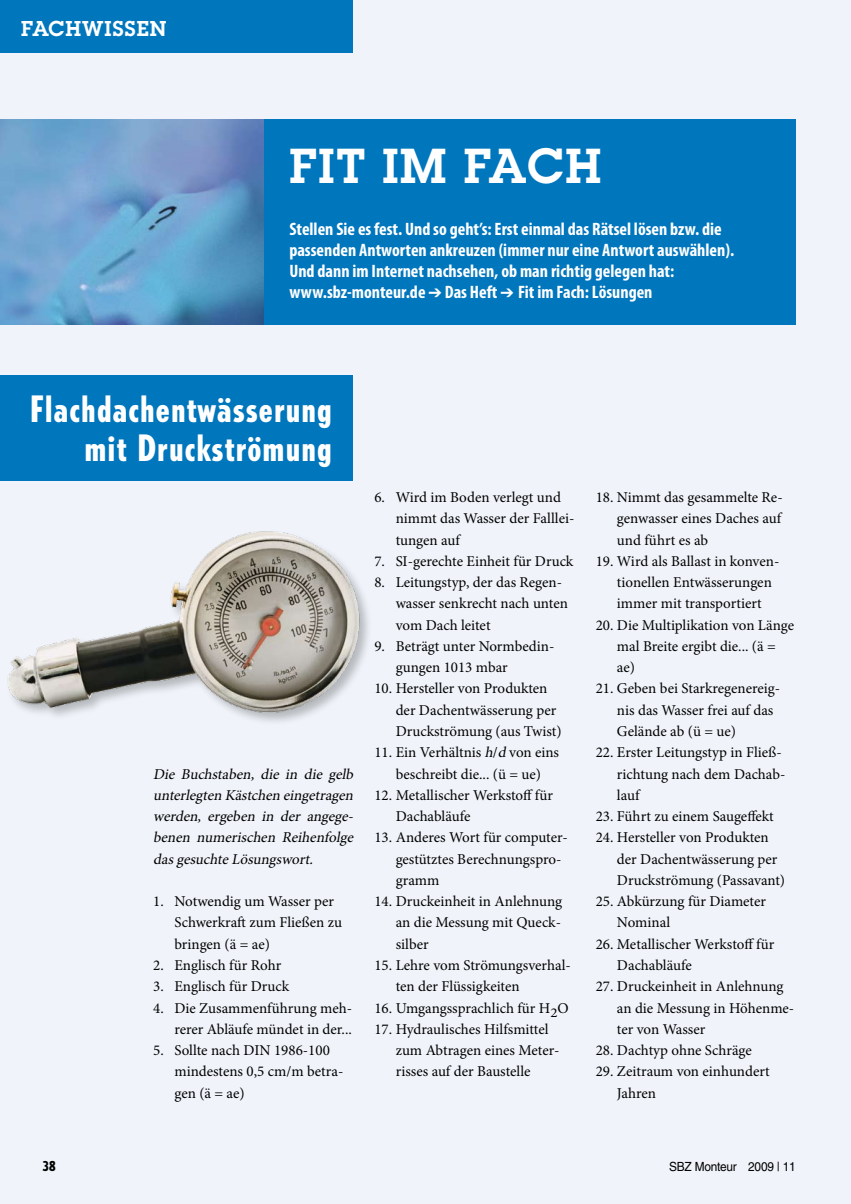
<style>
.page{position:relative;width:851px;height:1204px;background:#fff}
.page>*{position:absolute;margin:0;border:0;box-sizing:border-box;transform-origin:0 0}
.t1{font:600 48px "Lubalin Graph Std";letter-spacing:.03em;color:#fff}
.t2{font:800 condensed 36px/39px "Tempo Std";letter-spacing:.03em;color:#fff;text-align:right}
.t3{font:600 21px "Lubalin Graph Std";letter-spacing:.05em;color:#fff}
.t4{font:700 condensed 18px/21px "Myriad Pro";color:#fff}
.t5{font:15px/21.3px "Minion Pro";color:#000}
.t6{font:italic 15px/21.3px "Minion Pro";color:#000;text-align:justify}
.t7{font:800 condensed 13.5px "Tempo Std";color:#000}
.t8{font:12.6px "Helvetica LT Std";letter-spacing:-.02em;color:#000;scale:.94 1}
.s1{font-style:italic}
</style>
<div class="page">
<div style="left:0;top:0;width:850px;height:1203px;background:#f0f4fa"></div>
<div style="left:0;top:119px;width:795px;height:206px;background:#0076bd"></div>
<img style="left:0;top:119px;width:264px;height:206px">
<div style="left:4px;top:528px;width:371px;height:199px;background:#000;opacity:.25"></div>
<img style="left:4px;top:528px;width:359px;height:197px">
<div style="left:0;top:0;width:353px;height:53px;background:#0076bd"></div>
<div style="left:0;top:375px;width:353px;height:105px;background:#0076bd"></div>
<h3 class="t3" style="left:21px;top:15px;width:147px">FACHWISSEN</h3>
<h1 class="t1" style="left:289px;top:135px;width:313px">FIT IM FACH</h1>
<p class="t4" style="left:289px;top:218px;width:446px">Stellen Sie es fest. Und so geht’s: Erst einmal das Rätsel lösen bzw. die passenden Antworten ankreuzen (immer nur eine Antwort auswählen).<br>Und dann im Internet nachsehen, ob man richtig gelegen hat: www.sbz-monteur.de ➔ Das Heft ➔ Fit im Fach: Lösungen</p>
<h2 class="t2" style="left:30px;top:389px;width:303px">Flachdachentwässerung mit Druckströmung</h2>
<p class="t6" style="left:153px;top:763px;width:205px">Die Buchstaben, die in die gelb unterlegten Kästchen eingetragen werden, ergeben in der angege&shy;benen numerischen Reihenfolge dasgesuchteLösungswort.</p>
<p class="t5" style="left:174px;top:890px;width:179px">Notwendig um Wasser per<br>Schwerkraft zum Fließen zu bringen (ä = ae)<br>Englisch für Rohr<br>Englisch für Druck<br>Die Zusammenführung meh&shy;rerer Abläufe mündet in der...<br>Sollte nach DIN 1986-100 mindestens 0,5 cm/m betra&shy;gen (ä = ae)</p>
<p class="t5" style="left:153px;top:890px;width:12px">1.</p>
<p class="t5" style="left:153px;top:954px;width:12px;text-align:justify">2.<br>3.<br>4.</p>
<p class="t5" style="left:153px;top:1039px;width:12px">5.</p>
<p class="t5" style="left:395px;top:486px;width:180px">Wird im Boden verlegt und nimmt das Wasser der Falllei&shy;tungen auf<br>SI-gerechte Einheit für Druck<br>Leitungstyp, der das Regen&shy;wasser senkrecht nach unten vom Dach leitet<br>Beträgt unter Normbedin&shy;gungen 1013 mbar</p>
<p class="t5" style="left:395px;top:678px;width:167px;text-indent:-21px">10. Hersteller von Produkten der Dachentwässerung per<br>Druckströmung (aus Twist)</p>
<p class="t5" style="left:374px;top:741px;width:186px;text-align:center">11. Ein Verhältnis <span class="s1">h</span>/<span class="s1">d</span> von eins beschreibt die... (ü = ue)</p>
<p class="t5" style="left:395px;top:784px;width:159px;text-indent:-21px">12. Metallischer Werkstoff für<br>Dachabläufe</p>
<p class="t5" style="left:395px;top:827px;width:173px;text-indent:-21px">13. Anderes Wort für computer&shy;gestütztes Berechnungspro&shy;gramm</p>
<p class="t5" style="left:395px;top:890px;width:168px;text-align:justify;text-indent:-21px">14. Druckeinheit in Anlehnung an die Messung mit Queck&shy;silber</p>
<p class="t5" style="left:395px;top:954px;width:177px;text-indent:-21px">15. Lehre vom Strömungsverhal&shy;ten der Flüssigkeiten</p>
<p class="t5" style="left:374px;top:997px;width:196px">16. Umgangssprachlich für H<sub>2</sub>O</p>
<p class="t5" style="left:395px;top:1018px;width:165px;text-indent:-21px">17. Hydraulisches Hilfsmittel zum Abtragen eines Meter&shy;risses auf der Baustelle</p>
<p class="t5" style="left:374px;top:486px;width:12px">6.</p>
<p class="t5" style="left:374px;top:550px;width:12px">7.<br>8.</p>
<p class="t5" style="left:374px;top:635px;width:12px">9.</p>
<p class="t5" style="left:617px;top:486px;width:167px;text-align:justify;text-indent:-21px">18. Nimmt das gesammelte Re&shy;genwasser eines Daches auf und führt es ab</p>
<p class="t5" style="left:617px;top:550px;width:164px;text-indent:-21px">19. Wird als Ballast in konven&shy;tionellen Entwässerungen immer mit transportiert</p>
<p class="t5" style="left:617px;top:614px;width:178px;text-indent:-21px">20. Die Multiplikation von Länge mal Breite ergibt die... (ä = ae)</p>
<p class="t5" style="left:617px;top:678px;width:165px;text-indent:-21px">21. Geben bei Starkregenereig&shy;nis das Wasser frei auf das<br>Gelände ab (ü = ue)</p>
<p class="t5" style="left:617px;top:741px;width:170px;text-indent:-21px">22. Erster Leitungstyp in Fließ&shy;richtung nach dem Dachab&shy;lauf</p>
<p class="t5" style="left:595px;top:805px;width:179px">23. Führt zu einem Saugeffekt</p>
<p class="t5" style="left:617px;top:827px;width:170px;text-indent:-21px">24. Hersteller von Produkten der Dachentwässerung per<br>Druckströmung (Passavant)</p>
<p class="t5" style="left:617px;top:890px;width:151px;text-indent:-21px">25. Abkürzung für Diameter<br>Nominal</p>
<p class="t5" style="left:617px;top:933px;width:159px;text-indent:-21px">26. Metallischer Werkstoff für<br>Dachabläufe</p>
<p class="t5" style="left:617px;top:975px;width:179px;text-indent:-21px">27. Druckeinheit in Anlehnung an die Messung in Höhenme&shy;ter von Wasser</p>
<p class="t5" style="left:595px;top:1039px;width:158px">28. Dachtyp ohne Schräge</p>
<p class="t5" style="left:617px;top:1060px;width:154px;text-indent:-21px">29. Zeitraum von einhundert<br>Jahren</p>
<p class="t7" style="left:43px;top:1157px;width:14px">38</p>
<p class="t8" style="left:669px;top:1158px;width:136px">SBZ Monteur 2009 | 11</p>
</div>
